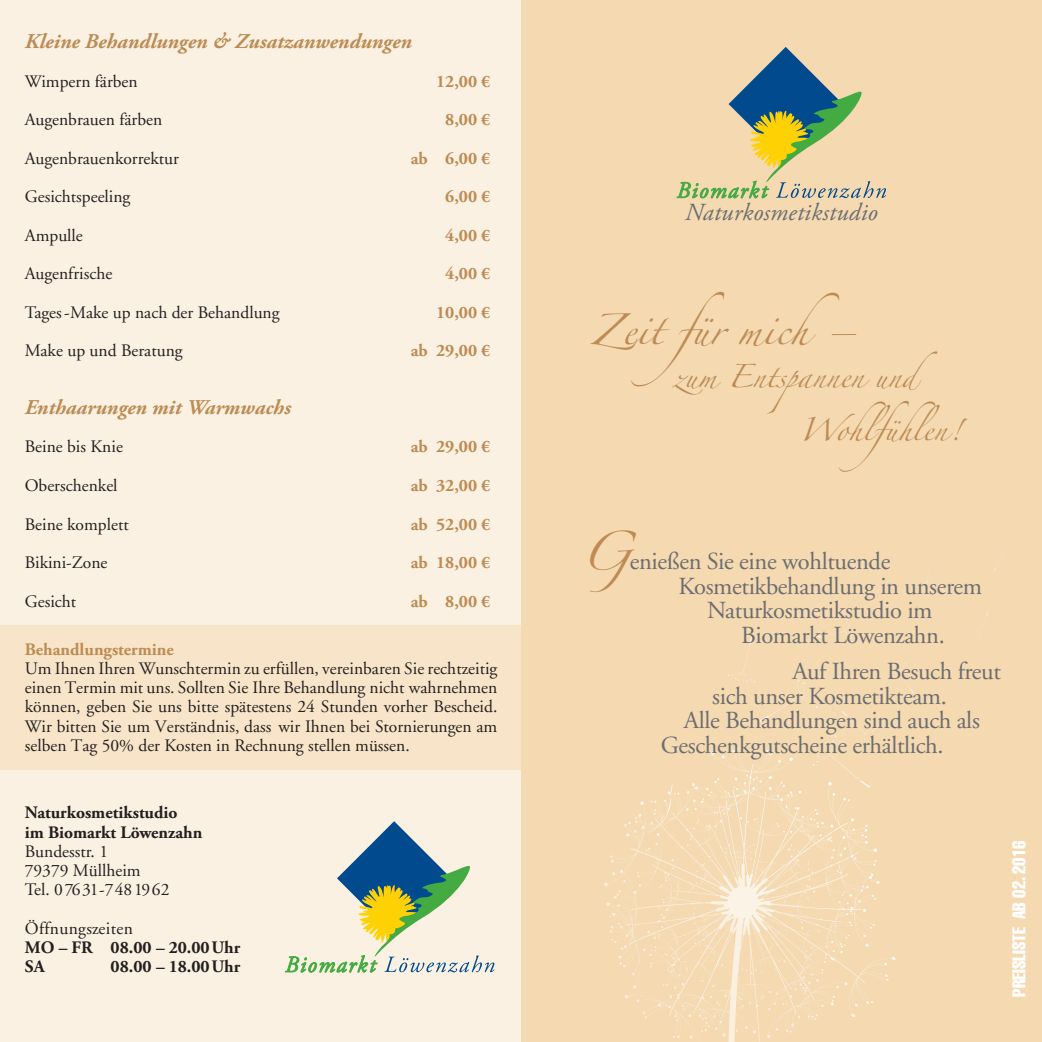
<style>
.page{position:relative;width:1042px;height:1042px;background:#fff}
.page>*{position:absolute;margin:0;border:0;box-sizing:border-box;transform-origin:0 0}
.t1{font:28px "Zapfino";color:#bd8b54}
.t2{font:24.5px "Adobe Garamond";letter-spacing:-.015em;color:#6c6d70}
.t3{font:italic 24.5px "Adobe Garamond Pro";letter-spacing:.01em;color:#6c6d70}
.t4{font:italic 700 21px "Adobe Garamond Pro";color:#bd8b54}
.t5{font:21px "Zapfino";color:#bd8b54}
.t6{font:extra-condensed 18.2px "Helvetica";color:#fff}
.t7{font:17.5px/19.2px "Adobe Garamond";color:#231f20}
.t8{font:700 17.5px "Adobe Garamond Pro";color:#bd8b54}
.t9{font:700 17.5px/19.2px "Adobe Garamond Pro";color:#231f20}
.t10{font:17.5px "Adobe Garamond";letter-spacing:.02em;color:#231f20}
.s1{font-family:"Zapfino";font-size:35px;color:#bd8b54}
</style>
<div class="page">
<div style="left:0;top:0;width:521px;height:683px;background:#faf1e2"></div>
<div style="left:0;top:735px;width:521px;height:307px;background:#faf1e2"></div>
<div style="left:521px;top:0;width:521px;height:1042px;background:#f4d9b1"></div>
<div style="left:0;top:626px;width:521px;height:144px;background:#f8e5c9"></div>
<svg style="left:796px;top:847px;width:57px;height:98px"></svg>
<svg style="left:920px;top:572px;width:27px;height:22px"></svg>
<svg style="left:889px;top:663px;width:25px;height:30px"></svg>
<svg style="left:670px;top:619px;width:206px;height:188px"></svg>
<svg style="left:677px;top:47px;width:209px;height:151px"></svg>
<svg style="left:285px;top:821px;width:209px;height:151px"></svg>
<p class="t4" style="left:25px;top:29px;width:389px">Kleine Behandlungen &amp; Zusatzanwendungen</p>
<p class="t7" style="left:25px;top:72px;width:114px">Wimpern färben</p>
<p class="t8" style="left:436px;top:71px;width:56px">12,00 €</p>
<p class="t7" style="left:25px;top:110px;width:139px">Augenbrauen färben</p>
<p class="t8" style="left:445px;top:109px;width:47px">8,00 €</p>
<p class="t7" style="left:25px;top:149px;width:156px">Augenbrauenkorrektur</p>
<p class="t8" style="left:411px;top:148px;width:81px">ab 6,00 €</p>
<p class="t7" style="left:25px;top:187px;width:107px">Gesichtspeeling</p>
<p class="t8" style="left:445px;top:186px;width:47px">6,00 €</p>
<p class="t7" style="left:25px;top:226px;width:60px">Ampulle</p>
<p class="t8" style="left:445px;top:225px;width:47px">4,00 €</p>
<p class="t7" style="left:25px;top:264px;width:89px">Augenfrische</p>
<p class="t8" style="left:445px;top:263px;width:47px">4,00 €</p>
<p class="t7" style="left:25px;top:303px;width:256px">Tages-Make up nach der Behandlung</p>
<p class="t8" style="left:436px;top:302px;width:56px">10,00 €</p>
<p class="t7" style="left:25px;top:341px;width:159px">Make up und Beratung</p>
<p class="t8" style="left:411px;top:340px;width:81px">ab 29,00 €</p>
<p class="t4" style="left:25px;top:395px;width:267px">Enthaarungen mit Warmwachs</p>
<p class="t7" style="left:25px;top:438px;width:100px">Beine bis Knie</p>
<p class="t8" style="left:411px;top:437px;width:81px">ab 29,00 €</p>
<p class="t7" style="left:25px;top:476px;width:94px">Oberschenkel</p>
<p class="t8" style="left:411px;top:475px;width:81px">ab 32,00 €</p>
<p class="t7" style="left:25px;top:515px;width:105px">Beine komplett</p>
<p class="t8" style="left:411px;top:514px;width:81px">ab 52,00 €</p>
<p class="t7" style="left:25px;top:553px;width:84px">Bikini-Zone</p>
<p class="t8" style="left:411px;top:552px;width:81px">ab 18,00 €</p>
<p class="t7" style="left:25px;top:592px;width:53px">Gesicht</p>
<p class="t8" style="left:411px;top:591px;width:81px">ab 8,00 €</p>
<p class="t8" style="left:25px;top:639px;width:151px">Behandlungstermine</p>
<p class="t7" style="left:25px;top:659px;width:474px;text-align:justify">Um Ihnen Ihren Wunschtermin zu erfüllen, vereinbaren Sie rechtzeitig einen Termin mit uns. Sollten Sie Ihre Behandlung nicht wahrnehmen können, geben Sie uns bitte spätestens 24 Stunden vorher Bescheid.<br>Wir bitten Sie um Verständnis, dass wir Ihnen bei Stornierungen am selben Tag 50% der Kosten in Rechnung stellen müssen.</p>
<p class="t9" style="left:25px;top:803px;width:179px">Naturkosmetikstudio<br>im Biomarkt Löwenzahn</p>
<p class="t7" style="left:25px;top:842px;width:146px">Bundesstr. 1<br>79379 Müllheim<br>Tel. 07631-7481962</p>
<p class="t10" style="left:25px;top:919px;width:110px">Öffnungszeiten</p>
<p class="t9" style="left:25px;top:938px;width:217px">MO – FR 08.00 – 20.00Uhr<br>SA</p>
<p class="t9" style="left:111px;top:957px;width:131px">08.00 – 18.00Uhr</p>
<h2 class="t3" style="left:685px;top:197px;width:194px">Naturkosmetikstudio</h2>
<h1 class="t1" style="left:589px;top:317px;width:270px">Zeit für mich–</h1>
<p class="t5" style="left:673px;top:368px;width:266px">zum Entspannen und</p>
<p class="t5" style="left:799px;top:420px;width:163px">Wo hlfü hle n !</p>
<h2 class="t2" style="left:580px;top:548px;width:311px"><span class="s1">G</span>enießen Sie eine wohltuende</h2>
<h2 class="t2" style="left:678px;top:573px;width:305px">Kosmetikbehandlung in unserem</h2>
<h2 class="t2" style="left:707px;top:597px;width:227px">Naturkosmetikstudio im</h2>
<h2 class="t2" style="left:741px;top:622px;width:205px">Biomarkt Löwenzahn.</h2>
<h2 class="t2" style="left:792px;top:658px;width:210px">Auf Ihren Besuch freut</h2>
<h2 class="t2" style="left:712px;top:683px;width:236px">sich unser Kosmetikteam.</h2>
<h2 class="t2" style="left:684px;top:707px;width:297px">Alle Behandlungen sind auch als</h2>
<h2 class="t2" style="left:661px;top:732px;width:284px">Geschenkgutscheine erhältlich.</h2>
<p class="t6" style="left:1007px;top:997px;width:158px;rotate:-90deg">PREISLISTE AB 02. 2016</p>
</div>
